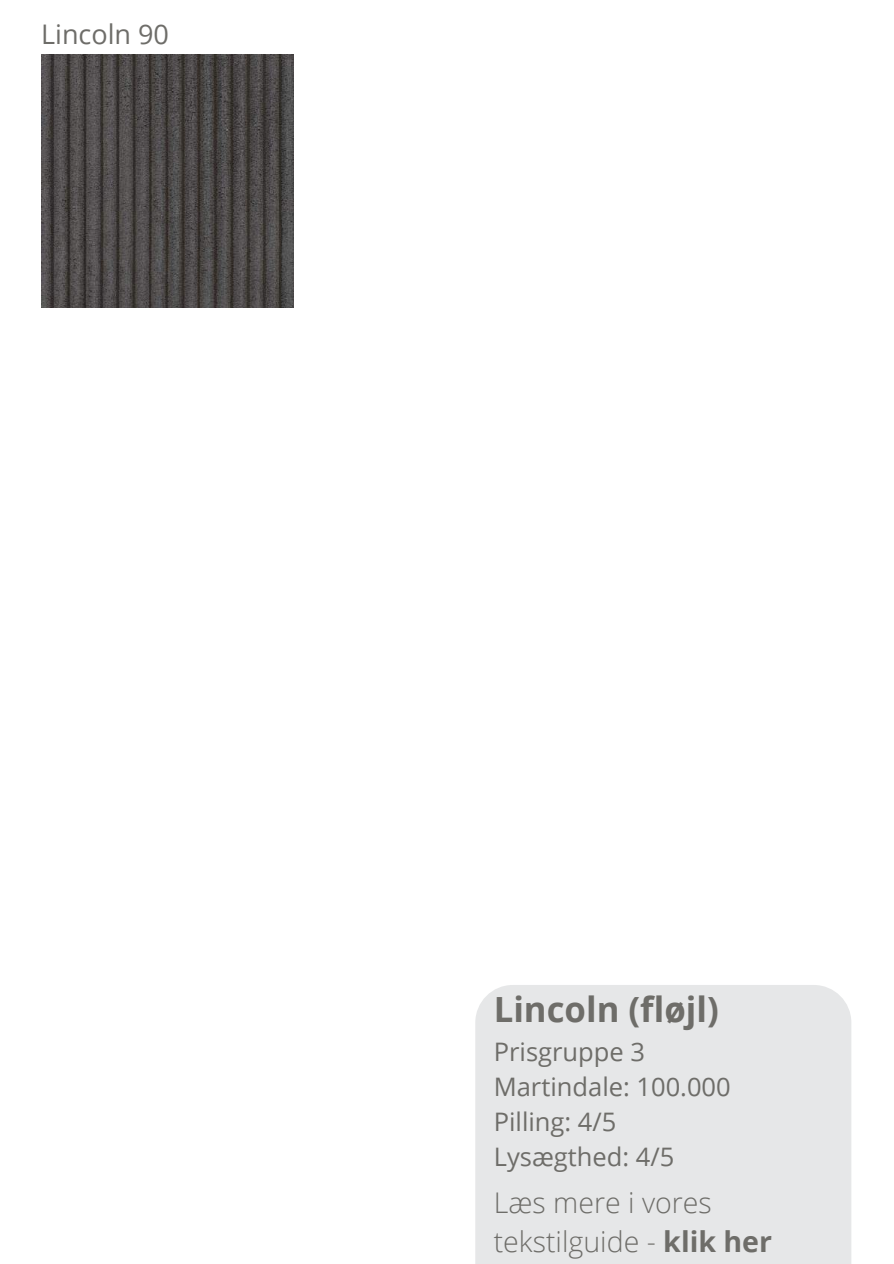
<style>
.page{position:relative;width:894px;height:1264px;background:#fff}
.page>*{position:absolute;margin:0;border:0;box-sizing:border-box;transform-origin:0 0}
.t1{font:700 34.65px "Open Sans";color:#6e6d69}
.t2{font:300 28.5px/39.3px "Open Sans";color:#6e6d69}
.t3{font:27px "Open Sans";color:#6e6d69}
.t4{font:25.5px/34.8px "Open Sans";color:#6e6d69}
.s1{font-weight:700}
</style>
<div class="page">
<img style="left:41px;top:55px;width:252px;height:252px">
<div style="left:475px;top:985px;width:376px;height:278px;background:#e6e7e8"></div>
<p class="t3" style="left:41px;top:15px;width:129px">Lincoln 90</p>
<h1 class="t1" style="left:493px;top:984px;width:226px">Lincoln (fløjl)</h1>
<p class="t4" style="left:493px;top:1033px;width:238px">Prisgruppe 3<br>Martindale: 100.000<br>Pilling: 4/5<br>Lysægthed: 4/5</p>
<p class="t2" style="left:493px;top:1181px;width:280px">Læs mere i vores tekstilguide - <span class="s1">klik her</span></p>
</div>
